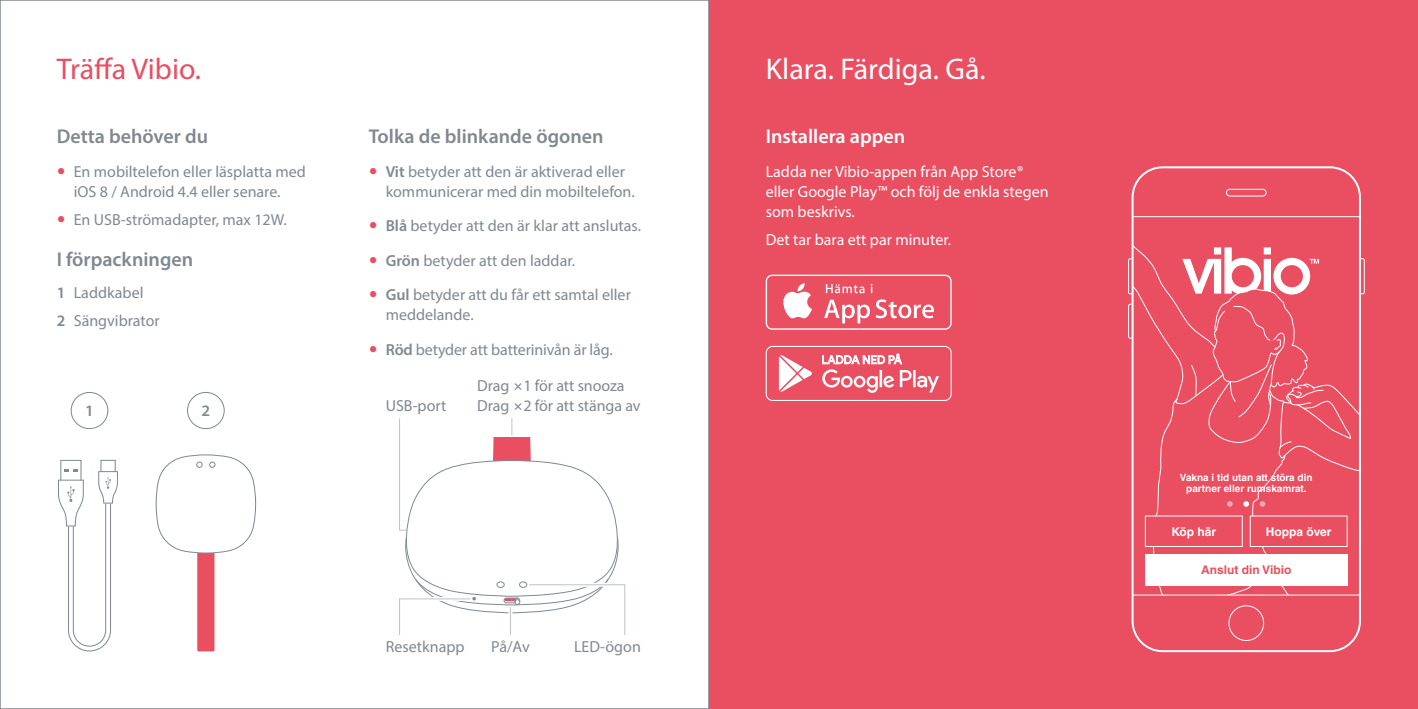
<style>
.page{position:relative;width:1418px;height:709px;background:#fff}
.page>*{position:absolute;margin:0;border:0;box-sizing:border-box;transform-origin:0 0}
.t1{font:30px "Myriad Pro";color:#fff}
.t2{font:30px "Myriad Pro";color:#e94e61}
.t3{font:600 20px "Myriad Pro";color:#808890}
.t4{font:600 20px "Myriad Pro";color:#fff}
.t5{font:16px/20px "Myriad Pro";color:#808890}
.t6{font:16px/20px "Myriad Pro";color:#fff}
.t7{font:600 16px "Myriad Pro";color:#808890}
.t8{font:700 12px "Helvetica LT Std";color:#fff}
.t9{font:700 12px "Helvetica LT Std";color:#e94e61}
.t10{font:700 10px/11px "Helvetica LT Std";color:#fff;text-align:center}
.s1{font-weight:600}
</style>
<div class="page">
<div style="left:709px;top:0;width:708px;height:709px;background:#e94e61"></div>
<svg style="left:1131px;top:166px;width:229px;height:486px"></svg>
<hr style="left:1131px;top:594px;width:229px;height:1px;background:#fff">
<hr style="left:1131px;top:216px;width:229px;height:1px;background:#fff">
<svg style="left:1228px;top:605px;width:36px;height:36px"></svg>
<div style="left:1225px;top:189px;width:41px;height:7px;border:1px solid #fff;border-radius:3px"></div>
<svg style="left:1128px;top:244px;width:237px;height:314px"></svg>
<svg style="left:71px;top:392px;width:37px;height:37px"></svg>
<svg style="left:187px;top:392px;width:38px;height:37px"></svg>
<div style="left:60px;top:460px;width:21px;height:20px;border:1px solid #808890"></div>
<div style="left:100px;top:460px;width:16px;height:12px;border:1px solid #808890"></div>
<svg style="left:58px;top:469px;width:60px;height:183px"></svg>
<svg style="left:156px;top:454px;width:100px;height:197px"></svg>
<div style="left:196px;top:461px;width:7px;height:7px;border:1px solid #808890;border-radius:50%"></div>
<div style="left:209px;top:461px;width:6px;height:7px;border:1px solid #808890;border-radius:50%"></div>
<svg style="left:399px;top:418px;width:227px;height:217px"></svg>
<svg style="left:765px;top:275px;width:186px;height:55px"></svg>
<svg style="left:765px;top:346px;width:186px;height:55px"></svg>
<p class="t2" style="left:57px;top:51px;width:146px">Träffa Vibio.</p>
<p class="t3" style="left:57px;top:123px;width:153px">Detta behöver du</p>
<p class="t5" style="left:74px;top:161px;width:234px">En mobiltelefon eller läsplatta med iOS 8 / Android 4.4 eller senare.</p>
<p class="t5" style="left:74px;top:210px;width:214px">En USB-strömadapter, max 12W.</p>
<p class="t3" style="left:57px;top:247px;width:138px">I förpackningen</p>
<p class="t5" style="left:57px;top:282px;width:88px"><span class="s1">1</span> Laddkabel</p>
<p class="t5" style="left:57px;top:310px;width:105px"><span class="s1">2</span> Sängvibrator</p>
<p class="t3" style="left:369px;top:123px;width:236px">Tolka de blinkande ögonen</p>
<p class="t5" style="left:386px;top:161px;width:251px"><span class="s1">Vit</span> betyder att den är aktiverad eller kommunicerar med din mobiltelefon.</p>
<p class="t5" style="left:386px;top:216px;width:257px"><span class="s1">Blå</span> betyder att den är klar att anslutas.</p>
<p class="t5" style="left:386px;top:250px;width:191px"><span class="s1">Grön</span> betyder att den laddar.</p>
<p class="t5" style="left:386px;top:284px;width:247px"><span class="s1">Gul</span> betyder att du får ett samtal eller meddelande.</p>
<p class="t5" style="left:386px;top:339px;width:228px"><span class="s1">Röd</span> betyder att batterinivån är låg.</p>
<p class="t7" style="left:85px;top:400px;width:10px">1</p>
<p class="t7" style="left:201px;top:400px;width:10px">2</p>
<p class="t5" style="left:386px;top:395px;width:62px">USB-port</p>
<p class="t5" style="left:477px;top:375px;width:149px">Drag 1 för att snooza</p>
<p class="t5" style="left:477px;top:395px;width:165px">Drag 2 för att stänga av</p>
<p class="t5" style="left:386px;top:636px;width:80px">Resetknapp</p>
<p class="t5" style="left:491px;top:636px;width:40px">På/Av</p>
<p class="t5" style="left:574px;top:636px;width:68px">LED-ögon</p>
<p class="t1" style="left:765px;top:51px;width:222px">Klara. Färdiga. Gå.</p>
<p class="t4" style="left:765px;top:123px;width:141px">Installera appen</p>
<p class="t6" style="left:765px;top:161px;width:284px">Ladda ner Vibio-appen från App Store® eller Google Play™ och följ de enkla stegen som beskrivs.</p>
<p class="t6" style="left:765px;top:230px;width:187px">Det tar bara ett par minuter.</p>
<p class="t10" style="left:1179px;top:472px;width:134px">Vakna i tid utan att störa din partner eller rumskamrat.</p>
<p class="t8" style="left:1171px;top:524px;width:46px">Köp här</p>
<p class="t8" style="left:1265px;top:524px;width:67px">Hoppa över</p>
<p class="t9" style="left:1200px;top:562px;width:92px">Anslut din Vibio</p>
</div>
